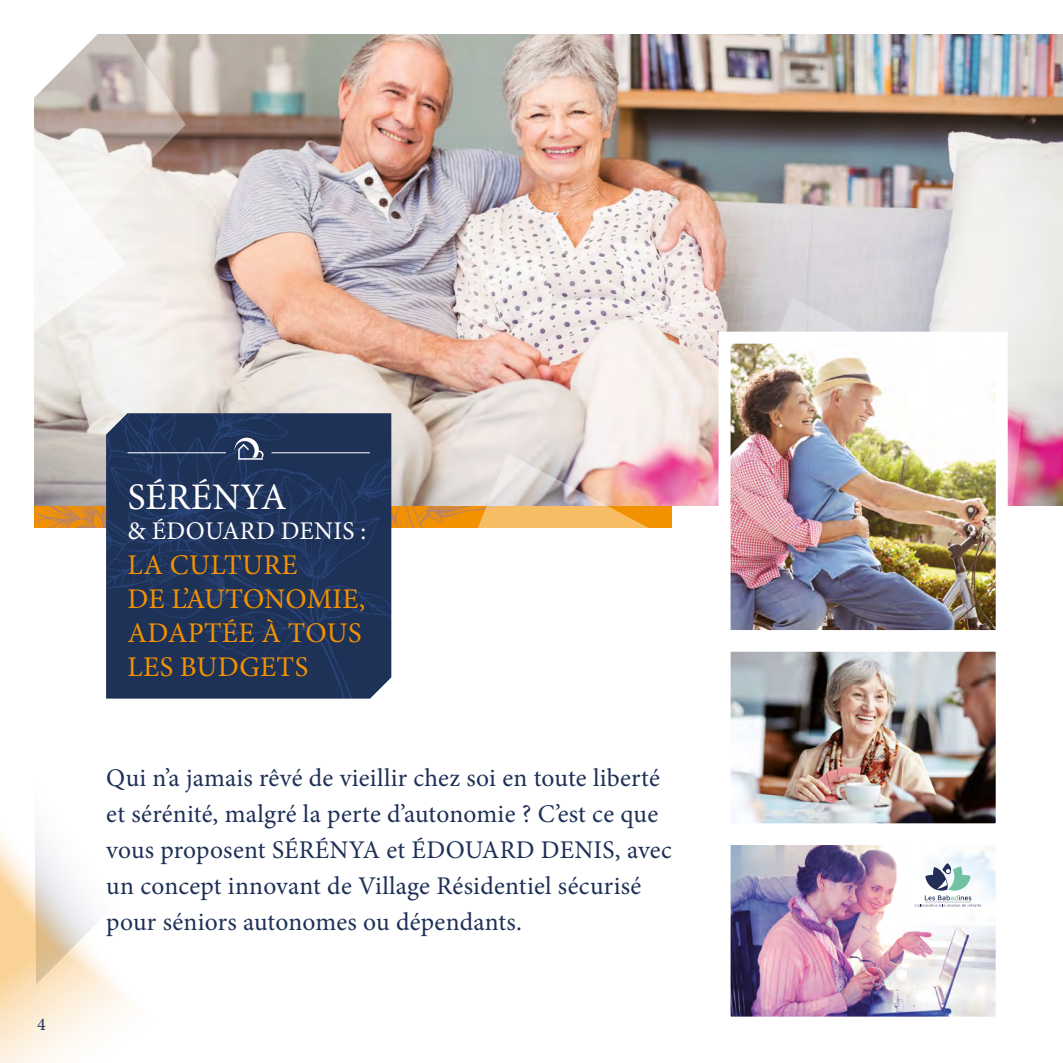
<style>
.page{position:relative;width:1063px;height:1063px;background:#fff}
.page>*{position:absolute;margin:0;border:0;box-sizing:border-box;transform-origin:0 0}
.t1{font:37.5px "Minion Pro";letter-spacing:.01em;color:#fff}
.t2{font:28.5px/34.2px "Minion Pro";letter-spacing:.01em;color:#f39200}
.t3{font:25.5px/36px "Minion Pro";letter-spacing:.01em;color:#1e3057}
.t4{font:25.5px "Minion Pro";letter-spacing:.01em;color:#fff}
.t5{font:18px "Minion Pro";color:#1e3057}
</style>
<div class="page">
<img style="left:34px;top:506px;width:364px;height:21px">
<img style="left:34px;top:34px;width:1029px;height:472px">
<svg style="left:0;top:831px;width:130px;height:232px"></svg>
<svg style="left:126px;top:34px;width:60px;height:274px;background:#d8cec8"></svg>
<svg style="left:34px;top:34px;width:92px;height:443px"></svg>
<svg style="left:646px;top:298px;width:376px;height:208px"></svg>
<svg style="left:398px;top:453px;width:282px;height:75px;background:#e2b69a"></svg>
<img style="left:106px;top:414px;width:285px;height:284px">
<svg style="left:235px;top:438px;width:29px;height:22px"></svg>
<hr style="left:128px;top:452px;width:98px;height:1px;background:#fff">
<hr style="left:272px;top:452px;width:98px;height:1px;background:#fff">
<img style="left:732px;top:653px;width:263px;height:169px">
<div style="left:719px;top:640px;width:289px;height:195px;border:12px solid #fff"></div>
<img style="left:732px;top:345px;width:263px;height:284px">
<img style="left:732px;top:846px;width:263px;height:170px">
<svg style="left:915px;top:863px;width:66px;height:44px"></svg>
<p class="t5" style="left:37px;top:1013px;width:10px">4</p>
<h1 class="t1" style="left:128px;top:472px;width:161px">SÉRÉNYA</h1>
<p class="t4" style="left:128px;top:514px;width:240px">&amp; ÉDOUARD DENIS :</p>
<p class="t2" style="left:128px;top:548px;width:239px">LA CULTURE<br>DE L’AUTONOMIE,<br>ADAPTÉE À TOUS<br>LES BUDGETS</p>
<p class="t3" style="left:106px;top:760px;width:567px">Qui n’a jamais rêvé de vieillir chez soi en toute liberté et sérénité, malgré la perte d’autonomie ? C’est ce que vous proposent SÉRÉNYA et ÉDOUARD DENIS, avec un concept innovant de Village Résidentiel sécurisé pour séniors autonomes ou dépendants.</p>
</div>
